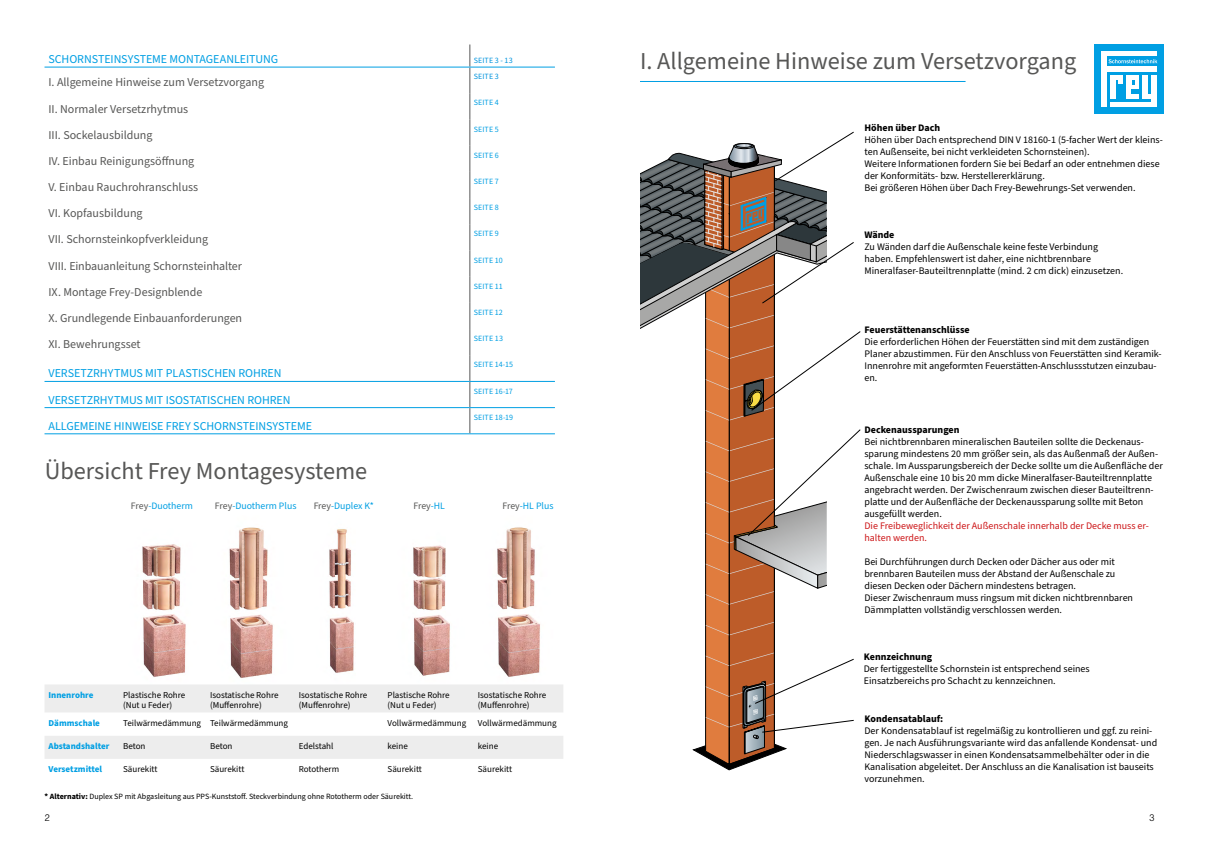
<style>
.page{position:relative;width:1208px;height:859px;background:#fff}
.page>*{position:absolute;margin:0;border:0;box-sizing:border-box;transform-origin:0 0}
.Frey_Überschriftente{font:24.3px "Source Sans Pro";color:#575756}
.Frey_Überschriftente-2{font:12px "Source Sans Pro";color:#575756}
.t1{font:12px "Source Sans Pro";letter-spacing:-.01em;color:#009fe3}
.IS_ohne_Sockel_2{font:12px "Source Sans Pro";color:#575756}
.t2{font:10px/12px "Source Sans Pro";color:#000}
.t3{font:700 10px "Source Sans Pro";color:#000}
.t4{font:10px/12px "Source Sans Pro";color:#cd1719}
.t5{font:300 10px "Nimbus San";color:#000}
.t6{font:9.8px "Source Sans Pro";color:#009fe3}
.t7{font:9.8px "Source Sans Pro";letter-spacing:-.005em;color:#575756}
.t8{font:9px/10.8px "Source Sans Pro";color:#000}
.t9{font:700 9px "Source Sans Pro";color:#009fe3}
.t10{font:8px "Source Sans Pro";color:#000}
.IS_ohne_Sockel_2-2{font:8px "Source Sans Pro";letter-spacing:.01em;color:#009fe3}
.IS_ohne_Sockel_2-3{font:8px "Source Sans Pro";letter-spacing:.01em;color:#0094de}
.s1{color:#575756}
.s2{color:#009fe3}
.s3{font-weight:700}
</style>
<div class="page">
<img style="left:497px;top:527px;width:43px;height:150px">
<img style="left:142px;top:544px;width:44px;height:133px">
<img style="left:229px;top:527px;width:221px;height:151px">
<svg style="left:470px;top:45px;width:1px;height:388px"></svg>
<hr style="left:45px;top:67px;width:425px;height:1px;background:#009fe3">
<hr style="left:470px;top:67px;width:85px;height:1px;background:#009fe3">
<hr style="left:45px;top:433px;width:425px;height:1px;background:#009fe3">
<hr style="left:470px;top:433px;width:85px;height:1px;background:#009fe3">
<hr style="left:45px;top:407px;width:425px;height:1px;background:#009fe3">
<hr style="left:470px;top:407px;width:85px;height:1px;background:#009fe3">
<hr style="left:45px;top:381px;width:425px;height:1px;background:#009fe3">
<hr style="left:470px;top:381px;width:85px;height:1px;background:#009fe3">
<svg style="left:45px;top:684px;width:518px;height:75px"></svg>
<svg style="left:640px;top:131px;width:221px;height:639px"></svg>
<div style="left:1094px;top:45px;width:6px;height:69px;background:#009fe3"></div>
<div style="left:1094px;top:108px;width:68px;height:6px;background:#009fe3"></div>
<div style="left:1157px;top:45px;width:6px;height:69px;background:#009fe3"></div>
<div style="left:1094px;top:45px;width:66px;height:6px;background:#009fe3"></div>
<svg style="left:1100px;top:51px;width:58px;height:57px"></svg>
<hr style="left:640px;top:81px;width:325px;height:1px;background:#009fe3">
<p class="t1" style="left:48px;top:51px;width:231px">SCHORNSTEINSYSTEME MONTAGEANLEITUNG</p>
<p class="IS_ohne_Sockel_2-3" style="left:474px;top:55px;width:40px">SEITE 3 - 13</p>
<p class="Frey_Überschriftente-2" style="left:48px;top:74px;width:217px">I. Allgemeine Hinweise zum Versetzvorgang</p>
<p class="IS_ohne_Sockel_2-3" style="left:474px;top:71px;width:26px">SEITE 3</p>
<p class="Frey_Überschriftente-2" style="left:48px;top:101px;width:141px">II. Normaler Versetzrhytmus</p>
<p class="IS_ohne_Sockel_2-2" style="left:474px;top:97px;width:26px">SEITE 4</p>
<p class="Frey_Überschriftente-2" style="left:48px;top:127px;width:106px">III. Sockelausbildung</p>
<p class="IS_ohne_Sockel_2-2" style="left:474px;top:124px;width:26px">SEITE 5</p>
<p class="Frey_Überschriftente-2" style="left:48px;top:153px;width:147px">IV. Einbau Reinigungsöffnung</p>
<p class="IS_ohne_Sockel_2-2" style="left:474px;top:150px;width:26px">SEITE 6</p>
<p class="Frey_Überschriftente-2" style="left:48px;top:179px;width:151px">V. Einbau Rauchrohranschluss</p>
<p class="IS_ohne_Sockel_2-2" style="left:474px;top:176px;width:26px">SEITE 7</p>
<p class="IS_ohne_Sockel_2" style="left:48px;top:205px;width:96px">VI. Kopfausbildung</p>
<p class="IS_ohne_Sockel_2-2" style="left:474px;top:202px;width:26px">SEITE 8</p>
<p class="Frey_Überschriftente-2" style="left:48px;top:231px;width:161px">VII. Schornsteinkopfverkleidung</p>
<p class="IS_ohne_Sockel_2-2" style="left:474px;top:228px;width:26px">SEITE 9</p>
<p class="Frey_Überschriftente-2" style="left:48px;top:258px;width:195px">VIII. Einbauanleitung Schornsteinhalter</p>
<p class="IS_ohne_Sockel_2-2" style="left:474px;top:255px;width:30px">SEITE 10</p>
<p class="Frey_Überschriftente-2" style="left:48px;top:284px;width:155px">IX. Montage Frey-Designblende</p>
<p class="IS_ohne_Sockel_2-2" style="left:474px;top:281px;width:30px">SEITE 11</p>
<p class="Frey_Überschriftente-2" style="left:48px;top:310px;width:195px">X. Grundlegende Einbauanforderungen</p>
<p class="IS_ohne_Sockel_2-2" style="left:474px;top:307px;width:31px">SEITE 12</p>
<p class="Frey_Überschriftente-2" style="left:48px;top:336px;width:94px">XI. Bewehrungsset</p>
<p class="IS_ohne_Sockel_2-2" style="left:474px;top:333px;width:31px">SEITE 13</p>
<p class="t1" style="left:48px;top:365px;width:234px">VERSETZRHYTMUS MIT PLASTISCHEN ROHREN</p>
<p class="IS_ohne_Sockel_2-2" style="left:474px;top:359px;width:41px">SEITE 14-15</p>
<p class="t1" style="left:48px;top:392px;width:243px">VERSETZRHYTMUS MIT ISOSTATISCHEN ROHREN</p>
<p class="IS_ohne_Sockel_2-2" style="left:474px;top:386px;width:40px">SEITE 16-17</p>
<p class="t1" style="left:48px;top:418px;width:265px">ALLGEMEINE HINWEISE FREY SCHORNSTEINSYSTEME</p>
<p class="IS_ohne_Sockel_2-2" style="left:474px;top:412px;width:41px">SEITE 18-19</p>
<p class="Frey_Überschriftente" style="left:45px;top:455px;width:324px">Übersicht Frey Montagesysteme</p>
<p class="t6" style="left:131px;top:499px;width:64px"><span class="s1">Frey</span>-Duotherm</p>
<p class="t6" style="left:215px;top:499px;width:83px"><span class="s1">Frey</span>-Duotherm Plus</p>
<p class="t6" style="left:314px;top:499px;width:62px"><span class="s1">Frey</span>-Duplex K*</p>
<p class="t7" style="left:413px;top:499px;width:33px">Frey<span class="s2">-HL</span></p>
<p class="t6" style="left:502px;top:499px;width:53px"><span class="s1">Frey</span>-HL Plus</p>
<p class="t9" style="left:49px;top:689px;width:46px">Innenrohre</p>
<p class="t8" style="left:123px;top:690px;width:64px">Plastische Rohre (Nut u Feder)</p>
<p class="t8" style="left:210px;top:690px;width:70px">Isostatische Rohre (Muffenrohre)</p>
<p class="t8" style="left:299px;top:690px;width:70px">Isostatische Rohre (Muffenrohre)</p>
<p class="t8" style="left:387px;top:690px;width:64px">Plastische Rohre (Nut u Feder)</p>
<p class="t8" style="left:478px;top:690px;width:70px">Isostatische Rohre (Muffenrohre)</p>
<p class="t9" style="left:49px;top:717px;width:53px">Dämmschale</p>
<p class="t8" style="left:123px;top:718px;width:80px">Teilwärmedämmung</p>
<p class="t8" style="left:210px;top:718px;width:80px">Teilwärmedämmung</p>
<p class="t8" style="left:387px;top:718px;width:80px">Vollwärmedämmung</p>
<p class="t8" style="left:478px;top:718px;width:80px">Vollwärmedämmung</p>
<p class="t9" style="left:49px;top:740px;width:62px">Abstandshalter</p>
<p class="t8" style="left:123px;top:741px;width:24px">Beton</p>
<p class="t8" style="left:210px;top:741px;width:24px">Beton</p>
<p class="t8" style="left:299px;top:741px;width:36px">Edelstahl</p>
<p class="t8" style="left:387px;top:741px;width:22px">keine</p>
<p class="t8" style="left:478px;top:741px;width:22px">keine</p>
<p class="t9" style="left:49px;top:763px;width:55px">Versetzmittel</p>
<p class="t8" style="left:123px;top:764px;width:36px">Säurekitt</p>
<p class="t8" style="left:210px;top:764px;width:36px">Säurekitt</p>
<p class="t8" style="left:299px;top:764px;width:42px">Rototherm</p>
<p class="t8" style="left:387px;top:764px;width:36px">Säurekitt</p>
<p class="t8" style="left:478px;top:764px;width:36px">Säurekitt</p>
<p class="t10" style="left:45px;top:791px;width:370px"><span class="s3">* Alternativ:</span> Duplex SP mit Abgasleitung aus PPS-Kunststoff. Steckverbindung ohne Rototherm oder Säurekitt.</p>
<p class="Frey_Überschriftente" style="left:640px;top:45px;width:438px">I. Allgemeine Hinweise zum Versetzvorgang</p>
<p class="t3" style="left:864px;top:121px;width:77px">Höhen über Dach</p>
<p class="t2" style="left:864px;top:134px;width:300px">Höhen über Dach entsprechend DIN V 18160-1 (5-facher Wert der kleins&shy;ten Außenseite, bei nicht verkleideten Schornsteinen).</p>
<p class="t2" style="left:864px;top:158px;width:297px">Weitere Informationen fordern Sie bei Bedarf an oder entnehmen diese der Konformitäts- bzw. Herstellererklärung.</p>
<p class="t2" style="left:864px;top:182px;width:273px">Bei größeren Höhen über Dach Frey-Bewehrungs-Set verwenden.</p>
<p class="t3" style="left:864px;top:228px;width:32px">Wände</p>
<p class="t2" style="left:864px;top:241px;width:235px">Zu Wänden darf die Außenschale keine feste Verbindung</p>
<p class="t2" style="left:864px;top:253px;width:228px">haben. Empfehlenswert ist daher, eine nichtbrennbare</p>
<p class="t2" style="left:864px;top:265px;width:260px">Mineralfaser-Bauteiltrennplatte (mind. 2 cm dick) einzusetzen.</p>
<p class="t3" style="left:864px;top:323px;width:107px">Feuerstättenanschlüsse</p>
<p class="t2" style="left:864px;top:336px;width:298px">Die erforderlichen Höhen der Feuerstätten sind mit dem zuständigen Planer abzustimmen. Für den Anschluss von Feuerstätten sind Keramik-Innenrohre mit angeformten Feuerstätten-Anschlussstutzen einzubau&shy;en.</p>
<p class="t3" style="left:864px;top:423px;width:96px">Deckenaussparungen</p>
<p class="t2" style="left:864px;top:436px;width:300px">Bei nichtbrennbaren mineralischen Bauteilen sollte die Deckenaus&shy;sparung mindestens 20 mm größer sein, als das Außenmaß der Außen&shy;schale. Im Aussparungsbereich der Decke sollte um die Außenfläche der Außenschale eine 10 bis 20 mm dicke Mineralfaser-Bauteiltrennplatte angebracht werden. Der Zwischenraum zwischen dieser Bauteiltrenn&shy;platte und der Außenfläche der Deckenaussparung sollte mit Beton ausgefüllt werden.</p>
<p class="t4" style="left:864px;top:520px;width:286px">Die Freibeweglichkeit der Außenschale innerhalb der Decke muss er&shy;halten werden.</p>
<p class="t2" style="left:864px;top:556px;width:252px">Bei Durchführungen durch Decken oder Dächer aus oder mit</p>
<p class="t2" style="left:864px;top:568px;width:252px">brennbaren Bauteilen muss der Abstand der Außenschale zu</p>
<p class="t2" style="left:864px;top:580px;width:213px">diesen Decken oder Dächern mindestens betragen.</p>
<p class="t2" style="left:864px;top:592px;width:270px">Dieser Zwischenraum muss ringsum mit dicken nichtbrennbaren<br>Dämmplatten vollständig verschlossen werden.</p>
<p class="t3" style="left:864px;top:650px;width:70px">Kennzeichnung</p>
<p class="t2" style="left:864px;top:663px;width:227px">Der fertiggestellte Schornstein ist entsprechend seines</p>
<p class="t2" style="left:864px;top:675px;width:193px">Einsatzbereichs pro Schacht zu kennzeichnen.</p>
<p class="t3" style="left:864px;top:712px;width:80px">Kondensatablauf:</p>
<p class="t2" style="left:864px;top:725px;width:294px">Der Kondensatablauf ist regelmäßig zu kontrollieren und ggf. zu reini&shy;gen. Je nach Ausführungsvariante wird das anfallende Kondensat- und Niederschlagswasser in einen Kondensatsammelbehälter oder in die Kanalisation abgeleitet. Der Anschluss an die Kanalisation ist bauseits vorzunehmen.</p>
<p class="t5" style="left:45px;top:813px;width:7px">2</p>
<p class="t5" style="left:1149px;top:813px;width:7px">3</p>
</div>
